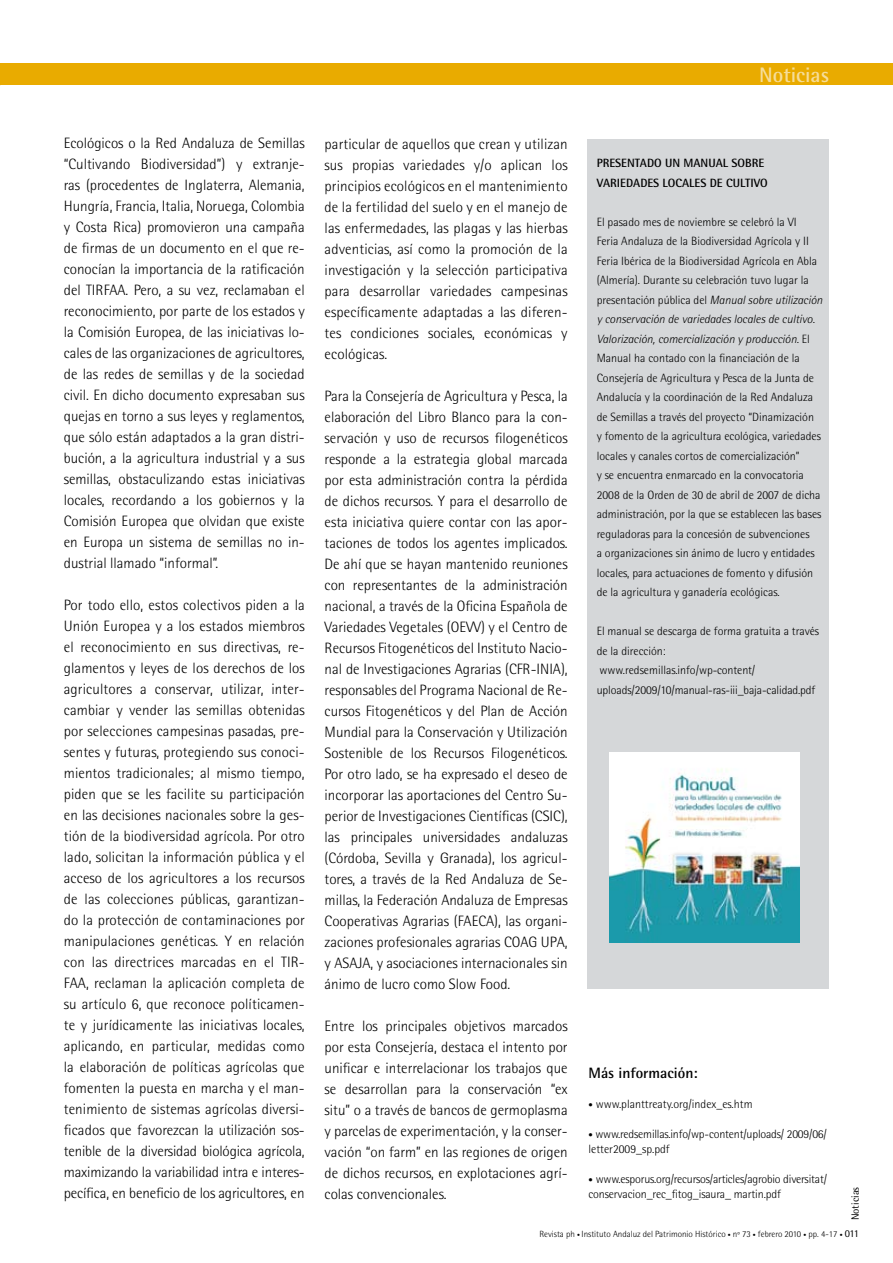
<style>
.page{position:relative;width:893px;height:1263px;background:#fff}
.page>*{position:absolute;margin:0;border:0;box-sizing:border-box;transform-origin:0 0}
.t1{font:700 21px "Rotis Semi Sans";color:#f6dd99}
.t2{font:300 15px/21px "Rotis Semi Sans";color:#000;text-align:justify}
.t3{font:700 15px "Rotis Semi Sans";color:#000}
.t4{font:300 12px/19.5px "Rotis Semi Sans";color:#000}
.t5{font:700 12px "Rotis Semi Sans";color:#000}
.t6{font:10.5px "Rotis Semi Sans";color:#000}
.t7{font:300 9px "Rotis Semi Sans";color:#000}
.s1{font-style:italic}
.s2{font-size:9px}
.s3{font-size:6px}
.s4{font-weight:400;font-size:10.5px}
</style>
<div class="page">
<div style="left:0;top:64px;width:893px;height:21px;background:#e9ab00"></div>
<div style="left:588px;top:139px;width:241px;height:849px;background:#d5d7d9"></div>
<img style="left:609px;top:753px;width:190px;height:189px">
<h1 class="t1" style="left:759px;top:62px;width:72px">NOTICIAS</h1>
<p class="t2" style="left:64px;top:132px;width:242px">Ecológicos o la Red Andaluza de Semillas “Cultivando Biodiversidad”) y extranje&shy;ras (procedentes de Inglaterra, Alemania, Hungría, Francia, Italia, Noruega, Colombia y Costa Rica) promovieron una campaña de firmas de un documento en el que re&shy;conocían la importancia de la ratificación del TIRFAA. Pero, a su vez, reclamaban el reconocimiento, por parte de los estados y la Comisión Europea, de las iniciativas lo&shy;cales de las organizaciones de agricultores, de las redes de semillas y de la sociedad civil. En dicho documento expresaban sus quejas en torno a sus leyes y reglamentos, que sólo están adaptados a la gran distri&shy;bución, a la agricultura industrial y a sus semillas, obstaculizando estas iniciativas locales, recordando a los gobiernos y la Comisión Europea que olvidan que existe en Europa un sistema de semillas no in&shy;dustrial llamado “informal”.</p>
<p class="t2" style="left:64px;top:594px;width:242px">Por todo ello, estos colectivos piden a la Unión Europea y a los estados miembros el reconocimiento en sus directivas, re&shy;glamentos y leyes de los derechos de los agricultores a conservar, utilizar, inter&shy;cambiar y vender las semillas obtenidas por selecciones campesinas pasadas, pre&shy;sentes y futuras, protegiendo sus conoci&shy;mientos tradicionales; al mismo tiempo, piden que se les facilite su participación en las decisiones nacionales sobre la ges&shy;tión de la biodiversidad agrícola. Por otro lado, solicitan la información pública y el acceso de los agricultores a los recursos de las colecciones públicas, garantizan&shy;do la protección de contaminaciones por manipulaciones genéticas. Y en relación con las directrices marcadas en el TIR-FAA, reclaman la aplicación completa de su artículo 6, que reconoce políticamen&shy;te y jurídicamente las iniciativas locales, aplicando, en particular, medidas como la elaboración de políticas agrícolas que fomenten la puesta en marcha y el man&shy;tenimiento de sistemas agrícolas diversi&shy;ficados que favorezcan la utilización sos&shy;tenible de la diversidad biológica agrícola, maximizando la variabilidad intra e interes&shy;pecífica, en beneficio de los agricultores, en</p>
<p class="t2" style="left:325px;top:133px;width:245px">particular de aquellos que crean y utilizan sus propias variedades y/o aplican los principios ecológicos en el mantenimiento de la fertilidad del suelo y en el manejo de las enfermedades, las plagas y las hierbas adventicias, así como la promoción de la investigación y la selección participativa para desarrollar variedades campesinas específicamente adaptadas a las diferen&shy;tes condiciones sociales, económicas y ecológicas.</p>
<p class="t2" style="left:325px;top:385px;width:245px">Para la Consejería de Agricultura y Pesca, la elaboración del Libro Blanco para la con&shy;servación y uso de recursos filogenéticos responde a la estrategia global marcada por esta administración contra la pérdida de dichos recursos. Y para el desarrollo de esta iniciativa quiere contar con las apor&shy;taciones de todos los agentes implicados.<br>De ahí que se hayan mantenido reuniones con representantes de la administración nacional, a través de la Oficina Española de Variedades Vegetales (OEVV) y el Centro de Recursos Fitogenéticos del Instituto Nacio&shy;nal de Investigaciones Agrarias (CFR-INIA), responsables del Programa Nacional de Re&shy;cursos Fitogenéticos y del Plan de Acción Mundial para la Conservación y Utilización Sostenible de los Recursos Filogenéticos.<br>Por otro lado, se ha expresado el deseo de incorporar las aportaciones del Centro Su&shy;perior de Investigaciones Científicas (CSIC), las principales universidades andaluzas (Córdoba, Sevilla y Granada), los agricul&shy;tores, a través de la Red Andaluza de Se&shy;millas, la Federación Andaluza de Empresas Cooperativas Agrarias (FAECA), las organi&shy;zaciones profesionales agrarias COAG UPA, y ASAJA, y asociaciones internacionales sin ánimo de lucro como Slow Food.</p>
<p class="t2" style="left:325px;top:1015px;width:245px">Entre los principales objetivos marcados por esta Consejería, destaca el intento por unificar e interrelacionar los trabajos que se desarrollan para la conservación “ex situ” o a través de bancos de germoplasma y parcelas de experimentación, y la conser&shy;vación “on farm” en las regiones de origen de dichos recursos, en explotaciones agrí&shy;colas convencionales.</p>
<p class="t5" style="left:597px;top:156px;width:14px">PRESENTADO</p>
<p class="t5" style="left:665px;top:156px;width:27px">UN MANUAL</p>
<p class="t5" style="left:732px;top:156px;width:8px">SOBRE</p>
<p class="t5" style="left:597px;top:175px;width:8px">VARIEDADES</p>
<p class="t5" style="left:663px;top:175px;width:8px">LOCALES</p>
<p class="t5" style="left:710px;top:175px;width:24px">DE CULTIVO</p>
<p class="t4" style="left:597px;top:212px;width:227px">El pasado mes de noviembre se celebró la VI<br>Feria Andaluza de la Biodiversidad Agrícola y II Feria Ibérica de la Biodiversidad Agrícola en Abla (Almería). Durante su celebración tuvo lugar la presentación pública del <span class="s1">Manual sobre utilización y conservación de variedades locales de cultivo.<br>Valorización, comercialización y producción.</span> El Manual ha contado con la financiación de la Consejería de Agricultura y Pesca de la Junta de Andalucía y la coordinación de la Red Andaluza de Semillas a través del proyecto “Dinamización<br>y fomento de la agricultura ecológica, variedades locales y canales cortos de comercialización”<br>y se encuentra enmarcado en la convocatoria 2008 de la Orden de 30 de abril de 2007 de dicha administración, por la que se establecen las bases reguladoras para la concesión de subvenciones<br>a organizaciones sin ánimo de lucro y entidades locales, para actuaciones de fomento y difusión de la agricultura y ganadería ecológicas.</p>
<p class="t4" style="left:597px;top:621px;width:224px">El manual se descarga de forma gratuita a través de la dirección: www.redsemillas.info/wp-content/ uploads/2009/10/manual-ras-iii_baja-calidad.pdf</p>
<p class="t3" style="left:588px;top:1063px;width:111px">MÁS INFORMACIÓN:</p>
<p class="t4" style="left:588px;top:1094px;width:166px"><span class="s2">•</span> www.planttreaty.org/index_es.htm</p>
<p class="t4" style="left:588px;top:1126px;width:240px;line-height:15px"><span class="s2">•</span> www.redsemillas.info/wp-content/uploads/ 2009/06/ letter2009_sp.pdf</p>
<p class="t4" style="left:588px;top:1171px;width:240px;line-height:15px"><span class="s2">•</span> www.esporus.org/recursos/articles/agrobio diversitat/ conservacion_rec_fitog_isaura_ martin.pdf</p>
<p class="t6" style="left:849px;top:1220px;width:35px;rotate:-90deg">Noticias</p>
<p class="t7" style="left:539px;top:1229px;width:321px">Revista ph <span class="s3">•</span> Instituto Andaluz del Patrimonio Histórico <span class="s3">•</span> nº 73 <span class="s3">•</span> febrero 2010 <span class="s3">•</span> pp. 4-17 <span class="s3">•</span> <span class="s4">011</span></p>
</div>
